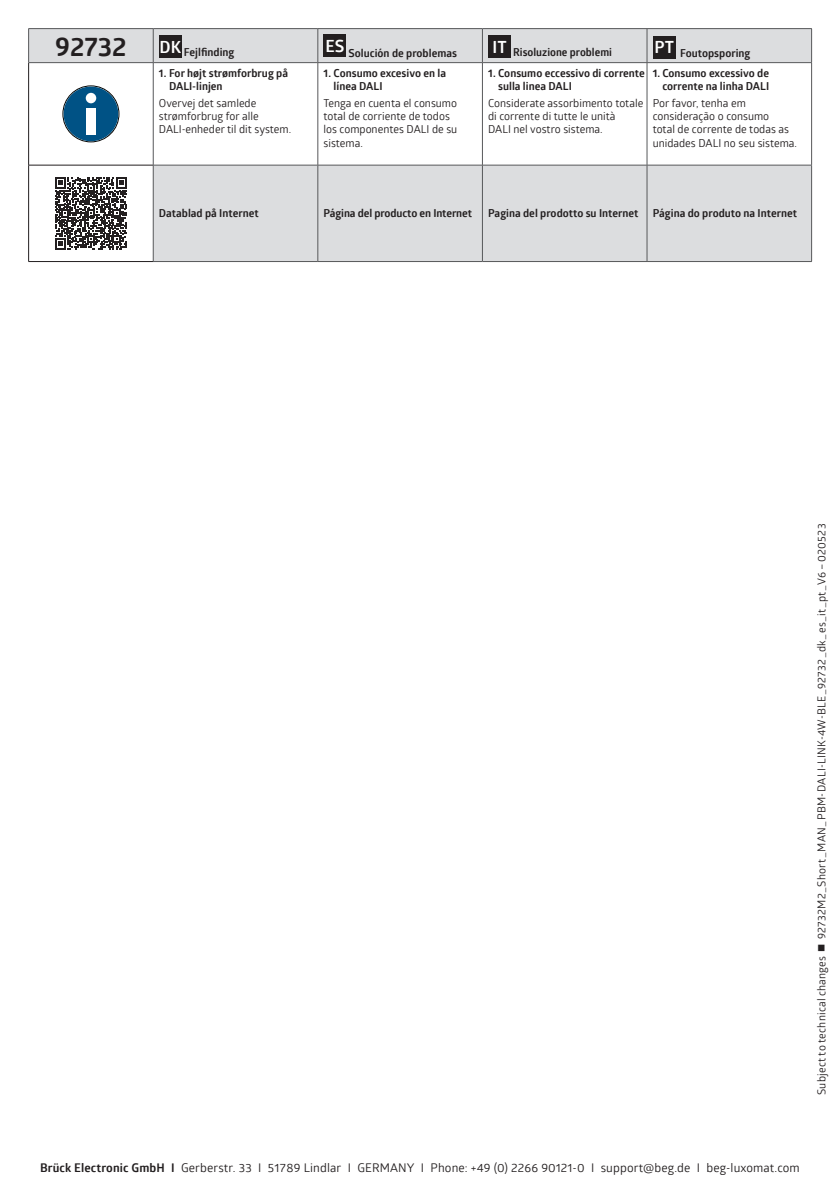
<style>
.page{position:relative;width:840px;height:1191px;background:#fff}
.page>*{position:absolute;margin:0;border:0;box-sizing:border-box;transform-origin:0 0}
.t1{font:12px "Glober";letter-spacing:.01em;color:#231f20}
.t2{font:700 11px/13.2px "Glober";color:#231f20}
.t3{font:11px/13.2px "Glober";color:#231f20}
.t4{font:11px "Glober";letter-spacing:.03em;color:#231f20}
.s1{font-size:27px}
.s2{font-weight:700}
</style>
<div class="page">
<svg style="left:29px;top:29px;width:781px;height:232px;fill:#dcdddf"></svg>
<hr style="left:28px;top:63px;width:1px;height:102px;background:#231f20">
<hr style="left:28px;top:165px;width:125px;height:1px;background:#231f20">
<hr style="left:28px;top:165px;width:1px;height:96px;background:#231f20">
<hr style="left:28px;top:261px;width:125px;height:1px;background:#231f20">
<hr style="left:28px;top:28px;width:125px;height:1px;background:#57585a">
<hr style="left:28px;top:29px;width:1px;height:33px;background:#57585a">
<hr style="left:28px;top:62px;width:125px;height:1px;background:#57585a">
<hr style="left:153px;top:28px;width:164px;height:1px;background:#57585a">
<hr style="left:153px;top:29px;width:1px;height:33px;background:#57585a">
<hr style="left:317px;top:28px;width:165px;height:1px;background:#57585a">
<hr style="left:317px;top:29px;width:1px;height:33px;background:#57585a">
<hr style="left:482px;top:28px;width:164px;height:1px;background:#57585a">
<hr style="left:482px;top:29px;width:1px;height:33px;background:#57585a">
<hr style="left:646px;top:28px;width:165px;height:1px;background:#57585a">
<hr style="left:646px;top:29px;width:1px;height:33px;background:#57585a">
<hr style="left:810px;top:29px;width:1px;height:33px;background:#57585a">
<hr style="left:153px;top:62px;width:164px;height:1px;background:#57585a">
<hr style="left:153px;top:63px;width:1px;height:102px;background:#57585a">
<hr style="left:317px;top:62px;width:165px;height:1px;background:#57585a">
<hr style="left:317px;top:63px;width:1px;height:102px;background:#57585a">
<hr style="left:482px;top:62px;width:164px;height:1px;background:#57585a">
<hr style="left:482px;top:63px;width:1px;height:102px;background:#57585a">
<hr style="left:646px;top:62px;width:165px;height:1px;background:#57585a">
<hr style="left:646px;top:63px;width:1px;height:102px;background:#57585a">
<hr style="left:810px;top:63px;width:1px;height:102px;background:#57585a">
<hr style="left:153px;top:165px;width:164px;height:1px;background:#57585a">
<hr style="left:153px;top:165px;width:1px;height:96px;background:#57585a">
<hr style="left:317px;top:165px;width:165px;height:1px;background:#57585a">
<hr style="left:317px;top:165px;width:1px;height:96px;background:#57585a">
<hr style="left:482px;top:165px;width:164px;height:1px;background:#57585a">
<hr style="left:482px;top:165px;width:1px;height:96px;background:#57585a">
<hr style="left:646px;top:165px;width:165px;height:1px;background:#57585a">
<hr style="left:646px;top:165px;width:1px;height:96px;background:#57585a">
<hr style="left:810px;top:165px;width:1px;height:96px;background:#57585a">
<hr style="left:153px;top:261px;width:164px;height:1px;background:#57585a">
<hr style="left:317px;top:261px;width:165px;height:1px;background:#57585a">
<hr style="left:482px;top:261px;width:164px;height:1px;background:#57585a">
<hr style="left:646px;top:261px;width:165px;height:1px;background:#57585a">
<div style="left:159px;top:35px;width:22px;height:23px;background:#231f20"></div>
<div style="left:323px;top:34px;width:23px;height:23px;background:#231f20"></div>
<div style="left:488px;top:35px;width:22px;height:23px;background:#231f20"></div>
<div style="left:652px;top:36px;width:23px;height:22px;background:#231f20"></div>
<svg style="left:62px;top:85px;width:57px;height:56px"></svg>
<div style="left:86px;top:93px;width:10px;height:10px;background:#fff;border-radius:50%"></div>
<div style="left:86px;top:108px;width:10px;height:27px;background:#fff"></div>
<svg style="left:55px;top:177px;width:72px;height:72px"></svg>
<p class="t2" style="left:55px;top:46px;width:181px"><span class="s1">92732</span> <sup>DK</sup> Fejlfinding</p>
<p class="t2" style="left:325px;top:46px;width:133px"><sup>ES</sup> Solución de problemas</p>
<p class="t2" style="left:492px;top:46px;width:121px"><sup>IT</sup> Risoluzione problemi</p>
<p class="t2" style="left:654px;top:46px;width:97px"><sup>PT</sup> Foutopsporing</p>
<p class="t2" style="left:169px;top:66px;width:120px;text-indent:-10px">1. For højt strømforbrug på<br>DALI-linjen</p>
<p class="t3" style="left:159px;top:96px;width:134px">Overvej det samlede strømforbrug for alle<br>DALI-enheder til dit system.</p>
<p class="t2" style="left:333px;top:66px;width:114px;text-indent:-10px">1. Consumo excesivo en la línea DALI</p>
<p class="t3" style="left:323px;top:96px;width:135px">Tenga en cuenta el consumo total de corriente de todos los componentes DALI de su sistema.</p>
<p class="t2" style="left:498px;top:66px;width:148px;text-indent:-10px">1. Consumo eccessivo di corrente sulla linea DALI</p>
<p class="t3" style="left:488px;top:96px;width:157px">Considerate assorbimento totale di corrente di tutte le unità<br>DALI nel vostro sistema.</p>
<p class="t2" style="left:652px;top:66px;width:118px;text-align:right">1. Consumo excessivo de corrente na linha DALI</p>
<p class="t3" style="left:652px;top:96px;width:146px">Por favor, tenha em consideração o consumo<br>total de corrente de todas as unidades DALI no seu sistema.</p>
<p class="t2" style="left:159px;top:207px;width:101px">Datablad på Internet</p>
<p class="t2" style="left:323px;top:207px;width:150px">Página del producto en Internet</p>
<p class="t2" style="left:488px;top:207px;width:152px">Pagina del prodotto su Internet</p>
<p class="t2" style="left:652px;top:207px;width:146px">Página do produto na Internet</p>
<p class="t4" style="left:813px;top:1095px;width:573px;rotate:-90deg">Subject to technical changes ■ 92732M2_Short_MAN_PBM-DALI-LINK-4W-BLE_92732_dk_es_it_pt_V6 – 020523</p>
<p class="t1" style="left:40px;top:1159px;width:760px"><span class="s2">Brück Electronic GmbH I</span> Gerberstr. 33 I 51789 Lindlar I GERMANY I Phone: +49 (0) 2266 90121-0 I support@beg.de I beg-luxomat.com</p>
</div>
